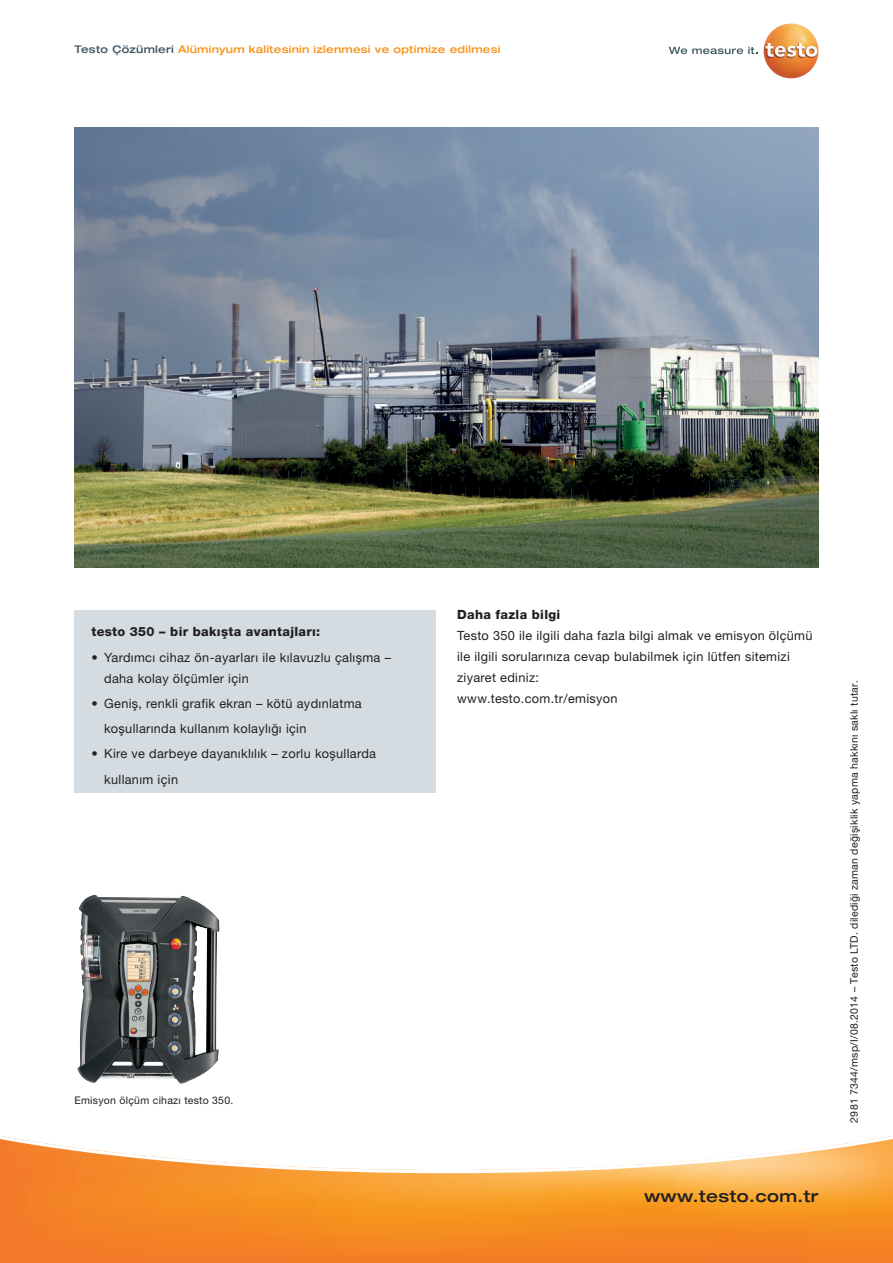
<style>
.page{position:relative;width:893px;height:1263px;background:#fff}
.page>*{position:absolute;margin:0;border:0;box-sizing:border-box;transform-origin:0 0}
.www_testo_de{font:500 expanded 16.5px "Helvetica Neue LT Com";letter-spacing:.025em;color:#231f20}
.Copy_8_5_pt{font:12.75px/21px "Helvetica Neue LTW1 G";letter-spacing:.025em;color:#231f20}
.Copy_8_5_pt-2{font:800 12.75px "Helvetica Neue LTW1 G";letter-spacing:.025em;color:#231f20}
.Copy_7_pt{font:10.5px "Helvetica Neue LTW1 G";letter-spacing:.025em;color:#231f20}
.Geraetename_im_Kopfb{font:500 expanded 10.5px "Helvetica Neue LT Com";letter-spacing:.025em;color:#f7931d}
.s1{color:#3f5864}
</style>
<div class="page">
<svg style="left:0;top:1136px;width:893px;height:127px"></svg>
<img style="left:74px;top:128px;width:745px;height:440px">
<img style="left:77px;top:895px;width:143px;height:188px">
<img style="left:763px;top:23px;width:56px;height:55px;border-radius:27px">
<svg style="left:669px;top:47px;width:88px;height:7px"></svg>
<div style="left:74px;top:610px;width:362px;height:183px;background:#d4dce1"></div>
<p class="Geraetename_im_Kopfb" style="left:74px;top:43px;width:428px"><span class="s1">Testo Çözümleri</span> Alüminyum kalitesinin izlenmesi ve optimize edilmesi</p>
<p class="Copy_8_5_pt-2" style="left:91px;top:624px;width:230px">testo 350 – bir bakışta avantajları:</p>
<p class="Copy_8_5_pt" style="left:104px;top:646px;width:288px;text-indent:-13px">• Yardımcı cihaz ön-ayarları ile kılavuzlu çalışma – daha kolay ölçümler için</p>
<p class="Copy_8_5_pt" style="left:91px;top:693px;width:272px">• Geniş, renkli grafik ekran – kötü aydınlatma</p>
<p class="Copy_8_5_pt" style="left:104px;top:718px;width:204px">koşullarında kullanım kolaylığı için</p>
<p class="Copy_8_5_pt" style="left:91px;top:743px;width:286px">• Kire ve darbeye dayanıklılık – zorlu koşullarda</p>
<p class="Copy_8_5_pt" style="left:104px;top:768px;width:75px">kullanım için</p>
<p class="Copy_7_pt" style="left:74px;top:1094px;width:160px">Emisyon ölçüm cihazı testo 350.</p>
<p class="Copy_8_5_pt-2" style="left:457px;top:607px;width:105px">Daha fazla bilgi</p>
<p class="Copy_8_5_pt" style="left:457px;top:625px;width:357px">Testo 350 ile ilgili daha fazla bilgi almak ve emisyon ölçümü ile ilgili sorularınıza cevap bulabilmek için lütfen sitemizi</p>
<p class="Copy_8_5_pt" style="left:457px;top:667px;width:162px">ziyaret ediniz: www.testo.com.tr/emisyon</p>
<p class="www_testo_de" style="left:644px;top:1186px;width:176px">www.testo.com.tr</p>
<p class="Copy_7_pt" style="left:848px;top:1123px;width:444px;rotate:-90deg">2981 7344/msp/I/08.2014 – Testo LTD. dilediği zaman değişiklik yapma hakkını saklı tutar.</p>
</div>
